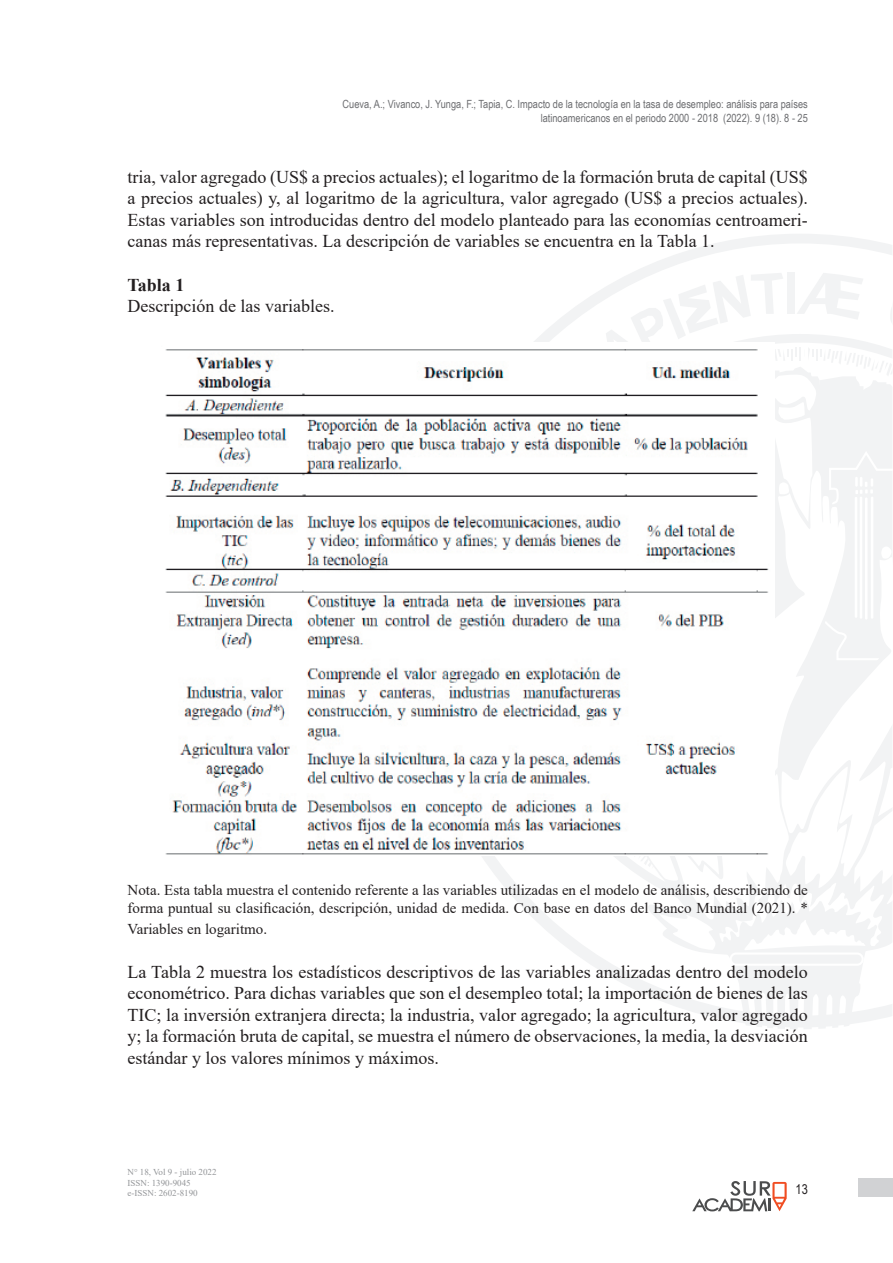
<style>
.page{position:relative;width:893px;height:1263px;background:#fff}
.page>*{position:absolute;margin:0;border:0;box-sizing:border-box;transform-origin:0 0}
.t1{font:18px/21.6px "Times New Roman";color:#231f20;text-align:justify}
.t2{font:700 18px "Times New Roman";color:#231f20}
.t3{font:15px/18px "Times New Roman";color:#231f20}
.t4{font:13.5px "Arial Narrow";color:#231f20}
.t5{font:11.25px/13.5px "Arial Narrow";color:#6c6d70;text-align:right}
.t6{font:9px/10.8px "Times New Roman";color:#939598}
</style>
<div class="page">
<div style="left:859px;top:1178px;width:34px;height:18px;background:#d1d2d4"></div>
<svg style="left:482px;top:234px;width:410px;height:795px"></svg>
<svg style="left:692px;top:1181px;width:95px;height:30px"></svg>
<img style="left:165px;top:342px;width:610px;height:513px">
<p class="t5" style="left:343px;top:97px;width:467px">Cueva, A.; Vivanco, J. Yunga, F.; Tapia, C. Impacto de la tecnología en la tasa de desempleo: análisis para países latinoamericanos en el periodo 2000 - 2018 (2022). 9 (18). 8 - 25</p>
<p class="t1" style="left:128px;top:165px;width:682px">tria, valor agregado (US$ a precios actuales); el logaritmo de la formación bruta de capital (US$ a precios actuales) y, al logaritmo de la agricultura, valor agregado (US$ a precios actuales).<br>Estas variables son introducidas dentro del modelo planteado para las economías centroameri&shy;canas más representativas. La descripción de variables se encuentra en la Tabla 1.</p>
<p class="t2" style="left:128px;top:272px;width:58px">Tabla 1</p>
<p class="t1" style="left:128px;top:295px;width:208px">Descripción de las variables.</p>
<p class="t3" style="left:128px;top:880px;width:682px">Nota. Esta tabla muestra el contenido referente a las variables utilizadas en el modelo de análisis, describiendo de forma puntual su clasificación, descripción, unidad de medida. Con base en datos del Banco Mundial (2021). *</p>
<p class="t3" style="left:128px;top:920px;width:141px">Variables en logaritmo.</p>
<p class="t1" style="left:128px;top:960px;width:682px">La Tabla 2 muestra los estadísticos descriptivos de las variables analizadas dentro del modelo econométrico. Para dichas variables que son el desempleo total; la importación de bienes de las TIC; la inversión extranjera directa; la industria, valor agregado; la agricultura, valor agregado y; la formación bruta de capital, se muestra el número de observaciones, la media, la desviación estándar y los valores mínimos y máximos.</p>
<p class="t6" style="left:128px;top:1166px;width:91px">N° 18, Vol 9 - julio 2022<br>ISSN: 1390-9045 e-ISSN: 2602-8190</p>
<p class="t4" style="left:796px;top:1179px;width:14px">13</p>
</div>
